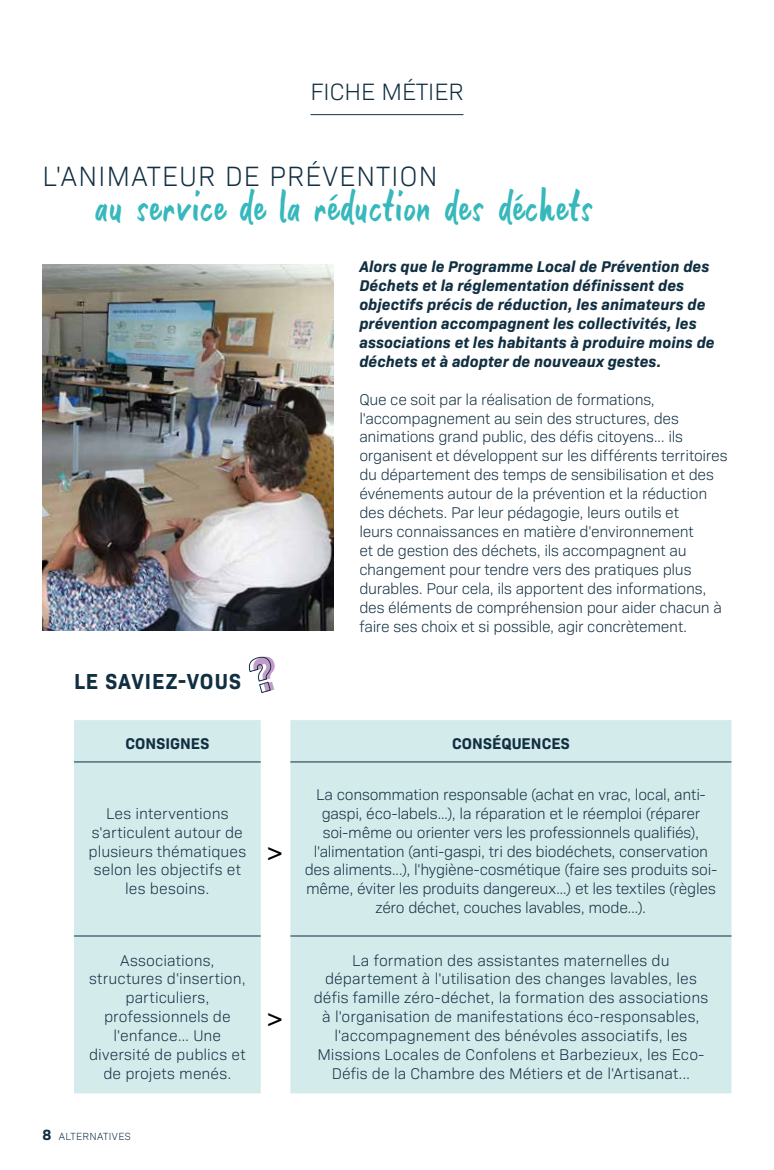
<style>
.page{position:relative;width:774px;height:1170px;background:#fff}
.page>*{position:absolute;margin:0;border:0;box-sizing:border-box;transform-origin:0 0}
.t1{font:44.1px "Gultan Bonte";letter-spacing:.05em;color:#36b8bc;scale:.95 1}
.t2{font:300 28.35px "Bio Sans";letter-spacing:.05em;color:#112f41;scale:.95 1}
.t3{font:27px "Bio Sans";color:#000}
.t4{font:300 24px "Bio Sans";color:#112f41}
.t5{font:700 22.05px "Bio Sans";letter-spacing:.05em;color:#112f41;scale:.95 1}
.t6{font:300 15.75px/18.9px "Bio Sans";letter-spacing:-.005em;color:#112f41;text-align:center}
.t7{font:italic 700 15.75px/18.9px "Bio Sans";letter-spacing:.005em;color:#112f41}
.t8{font:700 15.75px "Bio Sans";letter-spacing:.005em;color:#112f41}
.t9{font:300 10.5px "Bio Sans";letter-spacing:.035em;color:#112f41}
.s1{font-weight:700;font-size:15px}
</style>
<div class="page">
<hr style="left:310px;top:114px;width:153px;height:1px;background:#112f41">
<img style="left:43px;top:264px;width:291px;height:366px">
<div style="left:74px;top:720px;width:657px;height:373px;background:#d4ebec"></div>
<hr style="left:74px;top:761px;width:187px;height:1px;background:#112f41">
<hr style="left:74px;top:935px;width:187px;height:1px;background:#112f41">
<hr style="left:290px;top:761px;width:441px;height:1px;background:#112f41">
<hr style="left:290px;top:935px;width:441px;height:1px;background:#112f41">
<h3 class="t4" style="left:310px;top:74px;width:154px">FICHE MÉTIER</h3>
<h2 class="t2" style="left:43px;top:155px;width:417px">L'ANIMATEUR DE PRÉVENTION</h2>
<h1 class="t1" style="left:97px;top:183px;width:525px">au service de la réduction des déchets</h1>
<p class="t7" style="left:359px;top:256px;width:357px">Alors que le Programme Local de Prévention des Déchets et la réglementation définissent des objectifs précis de réduction, les animateurs de prévention accompagnent les collectivités, les associations et les habitants à produire moins de déchets et à adopter de nouveaux gestes.</p>
<p class="t6" style="left:359px;top:388px;width:370px;text-align:left">Que ce soit par la réalisation de formations, l'accompagnement au sein des structures, des animations grand public, des défis citoyens... ils organisent et développent sur les différents territoires du département des temps de sensibilisation et des événements autour de la prévention et la réduction des déchets. Par leur pédagogie, leurs outils et<br>leurs connaissances en matière d'environnement<br>et de gestion des déchets, ils accompagnent au changement pour tendre vers des pratiques plus durables. Pour cela, ils apportent des informations, des éléments de compréhension pour aider chacun à faire ses choix et si possible, agir concrètement.</p>
<h3 class="t5" style="left:74px;top:664px;width:177px">LE SAVIEZ-VOUS</h3>
<p class="t8" style="left:125px;top:731px;width:85px">CONSIGNES</p>
<p class="t8" style="left:452px;top:731px;width:119px">CONSÉQUENCES</p>
<p class="t6" style="left:88px;top:802px;width:159px">Les interventions s'articulent autour de plusieurs thématiques selon les objectifs et les besoins.</p>
<h3 class="t3" style="left:267px;top:832px;width:18px">&gt;</h3>
<p class="t6" style="left:89px;top:949px;width:158px">Associations, structures d'insertion, particuliers, professionnels de l'enfance... Une diversité de publics et de projets menés.</p>
<p class="t9" style="left:43px;top:1128px;width:90px"><span class="s1">8</span> ALTERNATIVES</p>
<h3 class="t3" style="left:267px;top:998px;width:18px">&gt;</h3>
<p class="t6" style="left:305px;top:783px;width:414px">La consommation responsable (achat en vrac, local, anti&shy;gaspi, éco-labels...), la réparation et le réemploi (réparer soi-même ou orienter vers les professionnels qualifiés), l'alimentation (anti-gaspi, tri des biodéchets, conservation des aliments...), l'hygiène-cosmétique (faire ses produits soi&shy;même, éviter les produits dangereux...) et les textiles (règles zéro déchet, couches lavables, mode...).</p>
<p class="t6" style="left:314px;top:949px;width:396px">La formation des assistantes maternelles du département à l'utilisation des changes lavables, les défis famille zéro-déchet, la formation des associations à l'organisation de manifestations éco-responsables, l'accompagnement des bénévoles associatifs, les Missions Locales de Confolens et Barbezieux, les Eco-Défis de la Chambre des Métiers et de l'Artisanat...</p>
</div>
